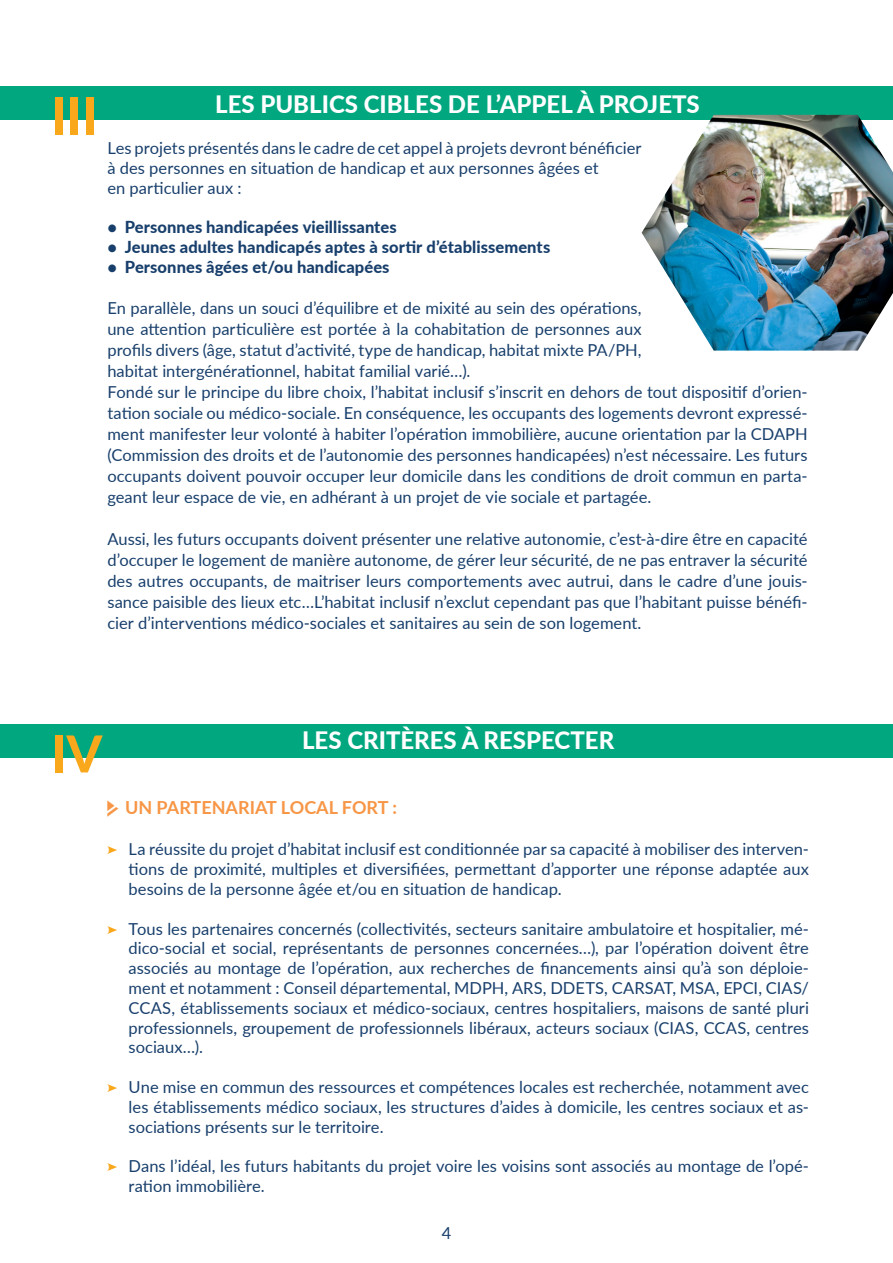
<style>
.page{position:relative;width:893px;height:1263px;background:#fff}
.page>*{position:absolute;margin:0;border:0;box-sizing:border-box;transform-origin:0 0}
.t1{font:800 51px "Lato";color:#f9a71b}
.t2{font:800 24px "Lato";color:#fff}
.t3{font:700 18px "Lato";color:#f79646}
.texte{font:16.5px/19.8px "Lato";color:#183f6c;text-align:justify}
.t4{font:800 16.5px "Lato";letter-spacing:.005em;color:#183f6c}
.s1{font-family:"Pointers";font-weight:400}
</style>
<div class="page">
<div style="left:0;top:86px;width:893px;height:33px;background:#00a77f"></div>
<div style="left:0;top:724px;width:893px;height:33px;background:#00a77f"></div>
<img style="left:642px;top:115px;width:251px;height:236px">
<p class="t1" style="left:51px;top:78px;width:48px">III</p>
<p class="t2" style="left:215px;top:86px;width:486px">LES PUBLICS CIBLES DE L’APPEL À PROJETS</p>
<p class="texte" style="left:107px;top:137px;width:536px">Les projets présentés dans le cadre de cet appel à projets devront bénéficier à des personnes en situation de handicap et aux personnes âgées et</p>
<p class="texte" style="left:107px;top:177px;width:136px">en particulier aux :</p>
<p class="t4" style="left:107px;top:215px;width:291px">• Personnes handicapées vieillissantes</p>
<p class="t4" style="left:107px;top:235px;width:444px">• Jeunes adultes handicapés aptes à sortir d’établissements</p>
<p class="t4" style="left:107px;top:255px;width:284px">• Personnes âgées et/ou handicapées</p>
<p class="texte" style="left:107px;top:296px;width:536px;line-height:21px">En parallèle, dans un souci d’équilibre et de mixité au sein des opérations, une attention particulière est portée à la cohabitation de personnes aux profils divers (âge, statut d’activité, type de handicap, habitat mixte PA/PH, habitat intergénérationnel, habitat familial varié…).</p>
<p class="texte" style="left:107px;top:380px;width:702px;line-height:21px">Fondé sur le principe du libre choix, l’habitat inclusif s’inscrit en dehors de tout dispositif d’orien&shy;tation sociale ou médico-sociale. En conséquence, les occupants des logements devront expressé&shy;ment manifester leur volonté à habiter l’opération immobilière, aucune orientation par la CDAPH (Commission des droits et de l’autonomie des personnes handicapées) n’est nécessaire. Les futurs occupants doivent pouvoir occuper leur domicile dans les conditions de droit commun en parta&shy;geant leur espace de vie, en adhérant à un projet de vie sociale et partagée.</p>
<p class="texte" style="left:107px;top:527px;width:702px;line-height:21px">Aussi, les futurs occupants doivent présenter une relative autonomie, c’est-à-dire être en capacité d’occuper le logement de manière autonome, de gérer leur sécurité, de ne pas entraver la sécurité des autres occupants, de maitriser leurs comportements avec autrui, dans le cadre d’une jouis&shy;sance paisible des lieux etc…L’habitat inclusif n’exclut cependant pas que l’habitant puisse bénéfi&shy;cier d’interventions médico-sociales et sanitaires au sein de son logement.</p>
<p class="t1" style="left:51px;top:716px;width:53px">IV</p>
<p class="t2" style="left:302px;top:723px;width:314px">LES CRITÈRES À RESPECTER</p>
<p class="t3" style="left:107px;top:794px;width:291px"><span class="s1">j</span> UN PARTENARIAT LOCAL FORT :</p>
<p class="texte" style="left:129px;top:839px;width:682px">La réussite du projet d’habitat inclusif est conditionnée par sa capacité à mobiliser des interven&shy;tions de proximité, multiples et diversifiées, permettant d’apporter une réponse adaptée aux besoins de la personne âgée et/ou en situation de handicap.</p>
<p class="texte" style="left:129px;top:918px;width:682px">Tous les partenaires concernés (collectivités, secteurs sanitaire ambulatoire et hospitalier, mé&shy;dico-social et social, représentants de personnes concernées…), par l’opération doivent être associés au montage de l’opération, aux recherches de financements ainsi qu’à son déploie&shy;ment et notamment : Conseil départemental, MDPH, ARS, DDETS, CARSAT, MSA, EPCI, CIAS/ CCAS, établissements sociaux et médico-sociaux, centres hospitaliers, maisons de santé pluri professionnels, groupement de professionnels libéraux, acteurs sociaux (CIAS, CCAS, centres sociaux…).</p>
<p class="texte" style="left:129px;top:1076px;width:682px">Une mise en commun des ressources et compétences locales est recherchée, notamment avec les établissements médico sociaux, les structures d’aides à domicile, les centres sociaux et as&shy;sociations présents sur le territoire.</p>
<p class="texte" style="left:129px;top:1155px;width:682px">Dans l’idéal, les futurs habitants du projet voire les voisins sont associés au montage de l’opé&shy;ration immobilière.</p>
<p class="texte" style="left:442px;top:1222px;width:11px">4</p>
</div>
